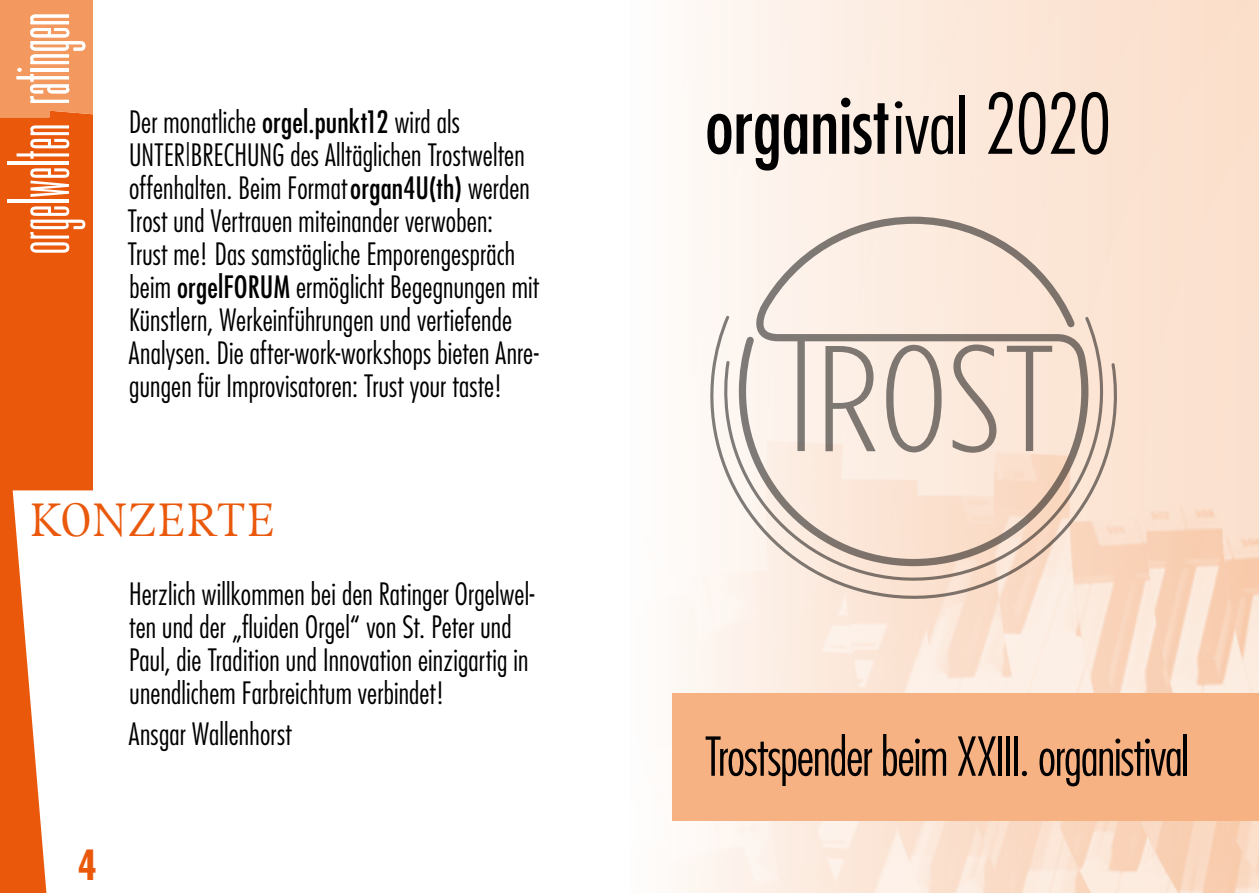
<style>
.page{position:relative;width:1259px;height:893px;background:#fff}
.page>*{position:absolute;margin:0;border:0;box-sizing:border-box;transform-origin:0 0}
.t1{font:condensed 78px "Futura";letter-spacing:-.005em;color:#000}
.t2{font:300 condensed 52.2px "Futura";letter-spacing:-.025em;color:#000}
.t3{font:46.2px "Compatil Exquisit LT";letter-spacing:.01em;color:#ea580c}
.t4{font:700 condensed 40.5px "Futura";color:#ea580c}
.t5{font:300 condensed 30px/33px "Futura";letter-spacing:.005em;color:#000}
.s1{font-weight:400}
.s2{font-weight:300;font-size:73.8px}
.s3{font-weight:300;font-size:81px}
</style>
<div class="page">
<img style="left:676px;top:0;width:583px;height:893px">
<div style="left:672px;top:693px;width:587px;height:128px;background:#f7b283"></div>
<svg style="left:0;top:270px;width:93px;height:623px;fill:#ea580c"></svg>
<svg style="left:0;top:0;width:93px;height:270px;background:#f08c55"></svg>
<svg style="left:735px;top:217px;width:357px;height:96px;background:#f2e2d7"></svg>
<svg style="left:710px;top:313px;width:406px;height:286px;background:#e5d5c9"></svg>
<p class="t5" style="left:128px;top:105px;width:412px">Der monatliche <span class="s1">orgel.punkt12</span> wird als UNTER|BRECHUNG des Alltäglichen Trostwelten offenhalten. Beim Format <span class="s1">organ4U(th)</span> werden Trost und Vertrauen miteinander verwoben:<br>Trust me! Das samstägliche Emporengespräch beim <span class="s1">orgelFORUM</span> ermöglicht Begegnungen mit Künstlern, Werkeinführungen und vertiefende Analysen. Die after-work-workshops bieten Anre&shy;gungen für Improvisatoren: Trust your taste!</p>
<h3 class="t3" style="left:30px;top:493px;width:247px">KONZERTE</h3>
<p class="t5" style="left:129px;top:576px;width:407px">Herzlich willkommen bei den Ratinger Orgelwel&shy;ten und der „fluiden Orgel“ von St. Peter und Paul, die Tradition und Innovation einzigartig in unendlichem Farbreichtum verbindet!</p>
<p class="t5" style="left:129px;top:717px;width:164px">Ansgar Wallenhorst</p>
<h3 class="t4" style="left:78px;top:839px;width:21px">4</h3>
<h1 class="t1" style="left:705px;top:76px;width:407px">organist<span class="s2">ival</span> <span class="s3">2020</span></h1>
<h2 class="t2" style="left:705px;top:724px;width:485px">Trostspender beim XXIII. organistival</h2>
</div>
